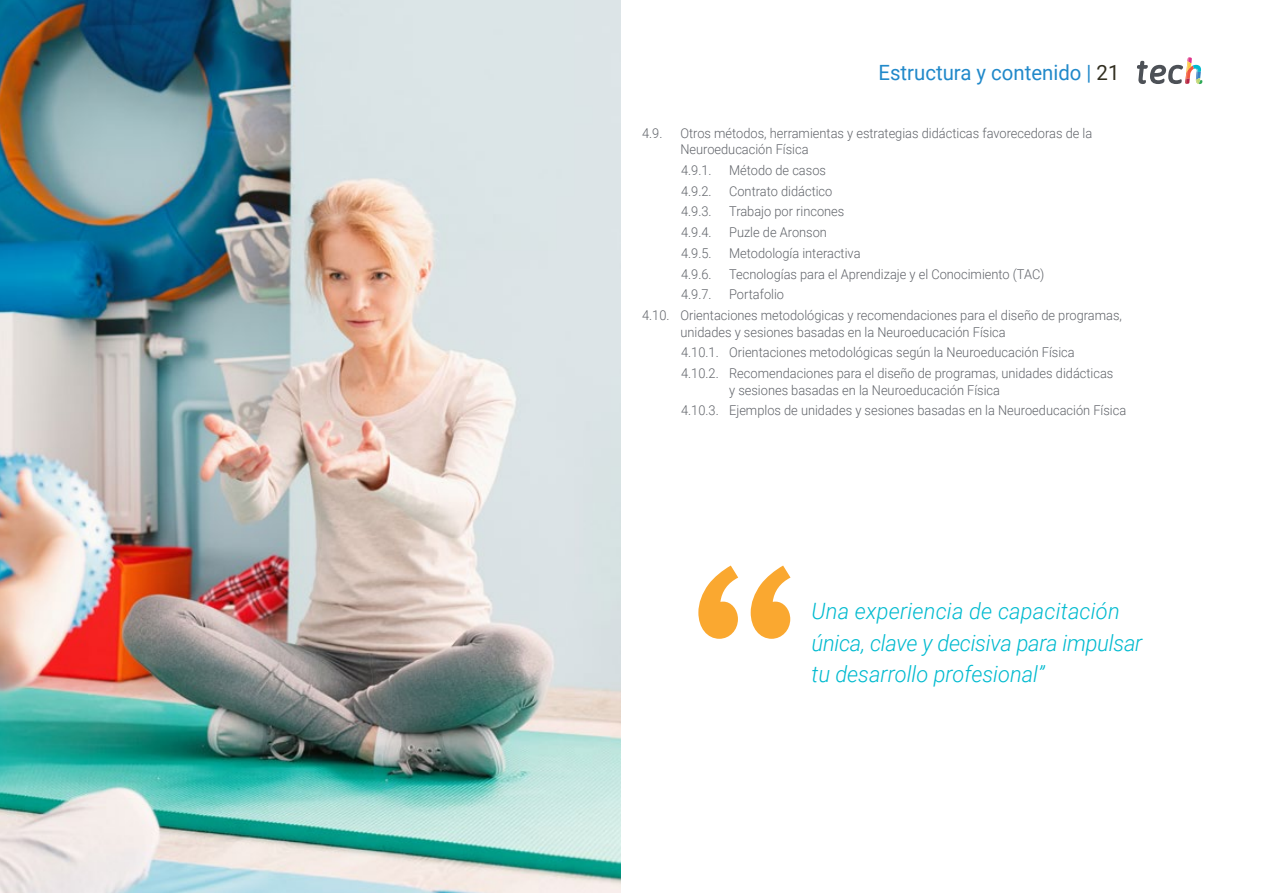
<style>
.page{position:relative;width:1263px;height:893px;background:#fff}
.page>*{position:absolute;margin:0;border:0;box-sizing:border-box;transform-origin:0 0}
.t1{font:italic 300 22.5px/31.5px "Roboto";color:#00bacf}
.t2{font:21px "Roboto";color:#2189ca}
.t3{font:300 13.5px/20.7px "Roboto";color:#61646a;scale:.95 1}
.s1{color:#312e20}
</style>
<div class="page">
<svg style="left:1137px;top:57px;width:65px;height:27px"></svg>
<svg style="left:698px;top:566px;width:92px;height:73px"></svg>
<img style="left:0;top:0;width:621px;height:893px">
<h2 class="t2" style="left:878px;top:57px;width:242px">Estructura y contenido | <span class="s1">21</span></h2>
<p class="t3" style="left:642px;top:122px;width:23px">4.9.</p>
<p class="t3" style="left:680px;top:124px;width:435px;line-height:16.5px">Otros métodos, herramientas y estrategias didácticas favorecedoras de la<br>Neuroeducación Física</p>
<p class="t3" style="left:681px;top:159px;width:34px">4.9.1.</p>
<p class="t3" style="left:729px;top:159px;width:103px">Método de casos</p>
<p class="t3" style="left:681px;top:180px;width:34px">4.9.2.</p>
<p class="t3" style="left:729px;top:180px;width:110px">Contrato didáctico</p>
<p class="t3" style="left:681px;top:201px;width:34px">4.9.3.</p>
<p class="t3" style="left:729px;top:201px;width:123px">Trabajo por rincones</p>
<p class="t3" style="left:681px;top:222px;width:34px">4.9.4.</p>
<p class="t3" style="left:729px;top:222px;width:104px">Puzle de Aronson</p>
<p class="t3" style="left:681px;top:242px;width:34px">4.9.5.</p>
<p class="t3" style="left:729px;top:242px;width:140px">Metodología interactiva</p>
<p class="t3" style="left:681px;top:263px;width:34px">4.9.6.</p>
<p class="t3" style="left:729px;top:263px;width:333px">Tecnologías para el Aprendizaje y el Conocimiento (TAC)</p>
<p class="t3" style="left:681px;top:284px;width:34px">4.9.7.</p>
<p class="t3" style="left:642px;top:284px;width:507px;text-indent:87px">Portafolio<br>4.10. Orientaciones metodológicas y recomendaciones para el diseño de programas,</p>
<p class="t3" style="left:680px;top:321px;width:457px">unidades y sesiones basadas en la Neuroeducación Física<br>4.10.1. Orientaciones metodológicas según la Neuroeducación Física<br>4.10.2. Recomendaciones para el diseño de programas, unidades didácticas</p>
<p class="t3" style="left:681px;top:379px;width:470px;text-indent:48px">y sesiones basadas en la Neuroeducación Física<br>4.10.3. Ejemplos de unidades y sesiones basadas en la Neuroeducación Física</p>
<h1 class="t1" style="left:811px;top:594px;width:332px">Una experiencia de capacitación única, clave y decisiva para impulsar tu desarrollo profesional”</h1>
</div>
